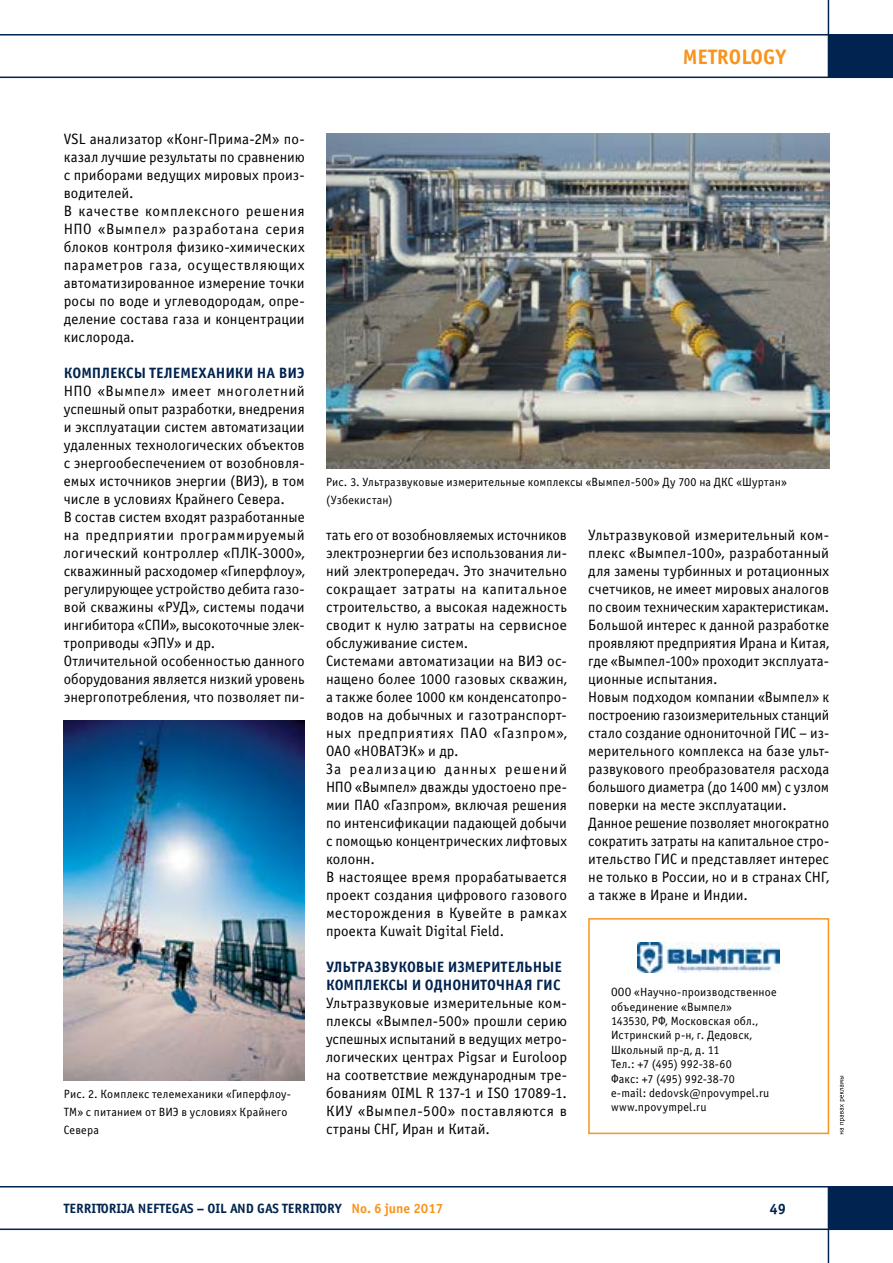
<style>
.page{position:relative;width:893px;height:1263px;background:#fff}
.page>*{position:absolute;margin:0;border:0;box-sizing:border-box;transform-origin:0 0}
.t1{font:700 21px "Officina Sans C";color:#f7941e}
.t2{font:15px/18px "Officina Sans C";letter-spacing:.005em;color:#000}
.t3{font:700 15px/18px "Officina Sans C";color:#00234f}
.t4{font:700 13.5px "Officina Sans C";color:#00234f}
.t5{font:12px/14.4px "Officina Sans C";letter-spacing:.015em;color:#000}
.s1{color:#f7941e}
</style>
<div class="page">
<hr style="left:828px;top:0;width:1px;height:78px;background:#00234f">
<div style="left:828px;top:35px;width:65px;height:42px;background:#00234f"></div>
<hr style="left:0;top:77px;width:893px;height:1px;background:#00234f">
<hr style="left:0;top:34px;width:893px;height:2px;background:#00234f">
<hr style="left:828px;top:1186px;width:1px;height:77px;background:#00234f">
<div style="left:828px;top:1187px;width:65px;height:42px;background:#00234f"></div>
<hr style="left:0;top:1186px;width:893px;height:1px;background:#00234f">
<hr style="left:0;top:1228px;width:893px;height:2px;background:#00234f">
<div style="left:588px;top:918px;width:241px;height:216px;border:2px solid #f7941e"></div>
<svg style="left:840px;top:1076px;width:5px;height:58px"></svg>
<img style="left:638px;top:942px;width:142px;height:30px">
<img style="left:64px;top:720px;width:241px;height:360px">
<img style="left:326px;top:133px;width:503px;height:335px">
<h1 class="t1" style="left:683px;top:45px;width:105px">METROLOGY</h1>
<p class="t2" style="left:64px;top:130px;width:242px">VSL анализатор «Конг-Прима-2М» по&shy;казал лучшие результаты по сравнению с приборами ведущих мировых произ&shy;водителей.<br>В качестве комплексного решения<br>НПО «Вымпел» разработана серия блоков контроля физико-химических параметров газа, осуществляющих автоматизированное измерение точки росы по воде и углеводородам, опре&shy;деление состава газа и концентрации кислорода.</p>
<p class="t3" style="left:64px;top:364px;width:242px">КОМПЛЕКСЫ ТЕЛЕМЕХАНИКИ НА ВИЭ</p>
<p class="t2" style="left:64px;top:382px;width:242px">НПО «Вымпел» имеет многолетний успешный опыт разработки, внедрения и эксплуатации систем автоматизации удаленных технологических объектов с энергообеспечением от возобновля&shy;емых источников энергии (ВИЭ), в том числе в условиях Крайнего Севера.<br>В состав систем входят разработанные на предприятии программируемый логический контроллер «ПЛК-3000», скважинный расходомер «Гиперфлоу», регулирующее устройство дебита газо&shy;вой скважины «РУД», системы подачи ингибитора «СПИ», высокоточные элек&shy;троприводы «ЭПУ» и др.<br>Отличительной особенностью данного оборудования является низкий уровень энергопотребления, что позволяет пи-</p>
<p class="t5" style="left:64px;top:1085px;width:229px;line-height:18px">Рис. 2. Комплекс телемеханики «Гиперфлоу-<br>ТМ» с питанием от ВИЭ в условиях Крайнего<br>Севера</p>
<p class="t5" style="left:326px;top:473px;width:462px;line-height:18px">Рис. 3. Ультразвуковые измерительные комплексы «Вымпел-500» Ду 700 на ДКС «Шуртан» (Узбекистан)</p>
<p class="t2" style="left:326px;top:526px;width:242px">тать его от возобновляемых источников электроэнергии без использования ли&shy;ний электропередач. Это значительно сокращает затраты на капитальное строительство, а высокая надежность сводит к нулю затраты на сервисное обслуживание систем.<br>Системами автоматизации на ВИЭ ос&shy;нащено более 1000 газовых скважин, а также более 1000 км конденсатопро&shy;водов на добычных и газотранспорт&shy;ных предприятиях ПАО «Газпром»,<br>ОАО «НОВАТЭК» и др.<br>За реализацию данных решений<br>НПО «Вымпел» дважды удостоено пре&shy;мии ПАО «Газпром», включая решения по интенсификации падающей добычи с помощью концентрических лифтовых колонн.<br>В настоящее время прорабатывается проект создания цифрового газового месторождения в Кувейте в рамках проекта Kuwait Digital Field.</p>
<p class="t3" style="left:326px;top:958px;width:237px">УЛЬТРАЗВУКОВЫЕ ИЗМЕРИТЕЛЬНЫЕ<br>КОМПЛЕКСЫ И ОДНОНИТОЧНАЯ ГИС</p>
<p class="t2" style="left:326px;top:994px;width:242px;text-align:justify">Ультразвуковые измерительные ком&shy;плексы «Вымпел-500» прошли серию успешных испытаний в ведущих метро&shy;логических центрах Pigsar и Euroloop на соответствие международным тре&shy;бованиям OIML R 137-1 и ISO 17089-1.<br>КИУ «Вымпел-500» поставляются в страны СНГ, Иран и Китай.</p>
<p class="t2" style="left:588px;top:526px;width:242px">Ультразвуковой измерительный ком&shy;плекс «Вымпел-100», разработанный для замены турбинных и ротационных счетчиков, не имеет мировых аналогов по своим техническим характеристикам.<br>Большой интерес к данной разработке проявляют предприятия Ирана и Китая, где «Вымпел-100» проходит эксплуата&shy;ционные испытания.<br>Новым подходом компании «Вымпел» к построению газоизмерительных станций стало создание однониточной ГИС – из&shy;мерительного комплекса на базе ульт&shy;развукового преобразователя расхода большого диаметра (до 1400 мм) с узлом поверки на месте эксплуатации.<br>Данное решение позволяет многократно сократить затраты на капитальное стро&shy;ительство ГИС и представляет интерес не только в России, но и в странах СНГ, а также в Иране и Индии.</p>
<p class="t5" style="left:611px;top:985px;width:167px">ООО «Научно-производственное объединение «Вымпел»<br>143530, РФ, Московская обл.,<br>Истринский р-н, г. Дедовск,<br>Школьный пр-д, д. 11<br>Тел.: +7 (495) 992-38-60<br>Факс: +7 (495) 992-38-70<br>e-mail: dedovsk@npovympel.ru www.npovympel.ru</p>
<p class="t4" style="left:64px;top:1201px;width:381px">TERRITORIJA NEFTEGAS – OIL AND GAS TERRITORY <span class="s1">No. 6 june 2017</span></p>
<p class="t3" style="left:770px;top:1200px;width:18px">49</p>
</div>
